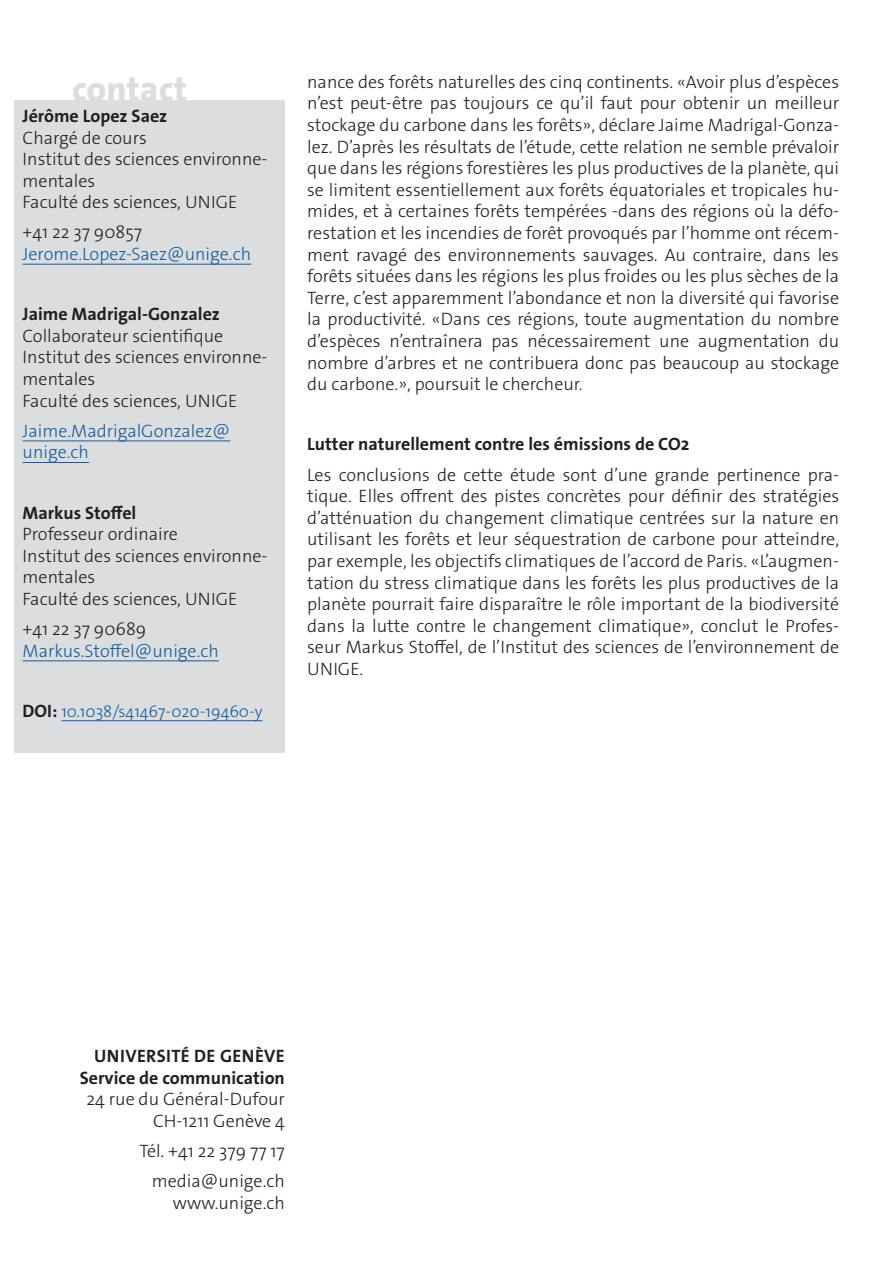
<style>
.page{position:relative;width:893px;height:1263px;background:#fff}
.page>*{position:absolute;margin:0;border:0;box-sizing:border-box;transform-origin:0 0}
._4__texte_courant{font:800 35.7px "The Sans Os F";color:#dcdddf}
._4__texte_courant-2{font:300 18px/21.6px "The Sans Os F";color:#231f20}
._4__texte_courant-3{font:300 18px/21.6px "The Sans Os F";color:#175d9e}
.texte_courant{font:300 18px/21.6px "The Sans Os F";color:#231f20;text-align:right}
._4__texte_courant-4{font:700 18px "The Sans Os F";color:#231f20}
.texte_courant-2{font:700 18px "The Sans Os F";letter-spacing:.02em;color:#231f20}
._4__texte_courant-5{font:300 16.5px "The Sans Os F";color:#175d9e}
.s1{font-weight:700}
.s2{color:#231f20}
.s3{font-weight:700;font-size:18px;color:#231f20}
</style>
<div class="page">
<div style="left:14px;top:100px;width:271px;height:653px;background:#dcdddf"></div>
<hr style="left:23px;top:264px;width:228px;height:1px;background:#175d9e">
<hr style="left:23px;top:440px;width:207px;height:1px;background:#175d9e">
<hr style="left:23px;top:462px;width:66px;height:1px;background:#175d9e">
<hr style="left:23px;top:660px;width:196px;height:1px;background:#175d9e">
<hr style="left:61px;top:720px;width:202px;height:1px;background:#175d9e">
<p class="_4__texte_courant" style="left:72px;top:66px;width:116px">contact</p>
<p class="_4__texte_courant-2" style="left:307px;top:71px;width:533px;text-align:justify">nance des forêts naturelles des cinq continents. «Avoir plus d’espèces n’est peut-être pas toujours ce qu’il faut pour obtenir un meilleur stockage du carbone dans les forêts», déclare Jaime Madrigal-Gonza&shy;lez. D’après les résultats de l’étude, cette relation ne semble prévaloir que dans les régions forestières les plus productives de la planète, qui se limitent essentiellement aux forêts équatoriales et tropicales hu&shy;mides, et à certaines forêts tempérées -dans des régions où la défo&shy;restation et les incendies de forêt provoqués par l’homme ont récem&shy;ment ravagé des environnements sauvages. Au contraire, dans les forêts situées dans les régions les plus froides ou les plus sèches de la Terre, c’est apparemment l’abondance et non la diversité qui favorise la productivité. «Dans ces régions, toute augmentation du nombre d’espèces n’entraînera pas nécessairement une augmentation du nombre d’arbres et ne contribuera donc pas beaucoup au stockage du carbone.», poursuit le chercheur.</p>
<p class="_4__texte_courant-2" style="left:23px;top:105px;width:246px"><span class="s1">Jérôme Lopez Saez<br></span>Chargé de cours<br>Institut des sciences environne&shy;mentales<br>Faculté des sciences, UNIGE</p>
<p class="_4__texte_courant-3" style="left:23px;top:222px;width:230px"><span class="s2">+41 22 37 90857<br></span>Jerome.Lopez-Saez@unige.ch</p>
<p class="_4__texte_courant-2" style="left:23px;top:303px;width:246px"><span class="s1">Jaime Madrigal-Gonzalez<br></span>Collaborateur scientifique<br>Institut des sciences environne&shy;mentales<br>Faculté des sciences, UNIGE</p>
<p class="_4__texte_courant-3" style="left:23px;top:420px;width:209px">Jaime.MadrigalGonzalez@ unige.ch</p>
<p class="_4__texte_courant-4" style="left:307px;top:433px;width:384px">Lutter naturellement contre les émissions de CO2</p>
<p class="_4__texte_courant-2" style="left:307px;top:464px;width:533px;text-align:justify">Les conclusions de cette étude sont d’une grande pertinence pra&shy;tique. Elles offrent des pistes concrètes pour définir des stratégies d’atténuation du changement climatique centrées sur la nature en utilisant les forêts et leur séquestration de carbone pour atteindre, par exemple, les objectifs climatiques de l’accord de Paris. «L’augmen&shy;tation du stress climatique dans les forêts les plus productives de la planète pourrait faire disparaître le rôle important de la biodiversité dans la lutte contre le changement climatique», conclut le Profes&shy;seur Markus Stoffel, de l’Institut des sciences de l’environnement de UNIGE.</p>
<p class="_4__texte_courant-2" style="left:23px;top:502px;width:246px"><span class="s1">Markus Stoffel<br></span>Professeur ordinaire<br>Institut des sciences environne&shy;mentales<br>Faculté des sciences, UNIGE</p>
<p class="_4__texte_courant-3" style="left:23px;top:618px;width:198px"><span class="s2">+41 22 37 90689<br></span>Markus.Stoffel@unige.ch</p>
<p class="_4__texte_courant-5" style="left:23px;top:701px;width:241px"><span class="s3">DOI:</span> 10.1038/s41467-020-19460-y</p>
<p class="texte_courant-2" style="left:94px;top:1044px;width:192px">UNIVERSITÉ DE GENÈVE</p>
<p class="texte_courant" style="left:80px;top:1067px;width:207px"><span class="s1">Service de communication<br></span>24 rue du Général-Dufour<br>CH-1211 Genève 4</p>
<p class="texte_courant" style="left:139px;top:1140px;width:147px">Tél. +41 22 379 77 17</p>
<p class="texte_courant" style="left:152px;top:1170px;width:135px">media@unige.ch www.unige.ch</p>
</div>
